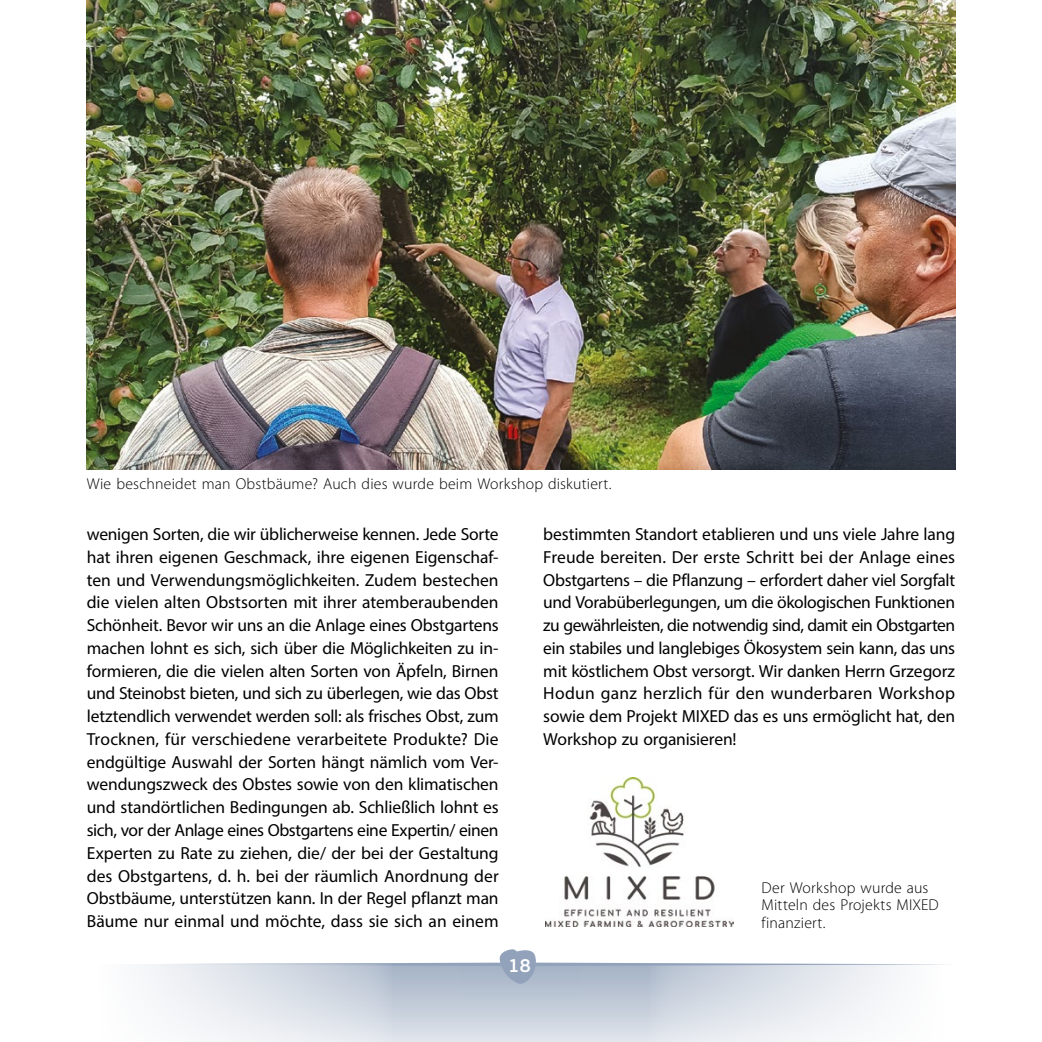
<style>
.page{position:relative;width:1042px;height:1042px;background:#fff}
.page>*{position:absolute;margin:0;border:0;box-sizing:border-box;transform-origin:0 0}
.t1{font:600 18.9px "PF Beau Sans Pro";color:#fff}
.t2{font:17.5px/22.8px "Myriad Pro";letter-spacing:-.005em;color:#000;text-align:justify}
.t3{font:300 15.75px/17.5px "Myriad Pro";letter-spacing:.015em;color:#000}
</style>
<div class="page">
<svg style="left:458px;top:983px;width:124px;height:59px;background:#c8d0dc"></svg>
<svg style="left:582px;top:983px;width:309px;height:59px"></svg>
<svg style="left:189px;top:949px;width:755px;height:34px"></svg>
<svg style="left:139px;top:964px;width:319px;height:78px"></svg>
<img style="left:87px;top:0;width:868px;height:470px">
<img style="left:546px;top:777px;width:187px;height:149px">
<p class="t3" style="left:87px;top:475px;width:526px">Wie beschneidet man Obstbäume? Auch dies wurde beim Workshop diskutiert.</p>
<p class="t2" style="left:543px;top:523px;width:413px">bestimmten Standort etablieren und uns viele Jahre lang Freude bereiten. Der erste Schritt bei der Anlage eines Obstgartens – die Pflanzung – erfordert daher viel Sorgfalt und Vorabüberlegungen, um die ökologischen Funktionen zu gewährleisten, die notwendig sind, damit ein Obstgarten ein stabiles und langlebiges Ökosystem sein kann, das uns mit köstlichem Obst versorgt. Wir danken Herrn Grzegorz Hodun ganz herzlich für den wunderbaren Workshop sowie dem Projekt MIXED das es uns ermöglicht hat, den Workshop zu organisieren!</p>
<p class="t2" style="left:87px;top:523px;width:413px">wenigen Sorten, die wir üblicherweise kennen. Jede Sorte hat ihren eigenen Geschmack, ihre eigenen Eigenschaf&shy;ten und Verwendungsmöglichkeiten. Zudem bestechen die vielen alten Obstsorten mit ihrer atemberaubenden Schönheit. Bevor wir uns an die Anlage eines Obstgartens machen lohnt es sich, sich über die Möglichkeiten zu in&shy;formieren, die die vielen alten Sorten von Äpfeln, Birnen und Steinobst bieten, und sich zu überlegen, wie das Obst letztendlich verwendet werden soll: als frisches Obst, zum Trocknen, für verschiedene verarbeitete Produkte? Die endgültige Auswahl der Sorten hängt nämlich vom Ver&shy;wendungszweck des Obstes sowie von den klimatischen und standörtlichen Bedingungen ab. Schließlich lohnt es sich, vor der Anlage eines Obstgartens eine Expertin/ einen Experten zu Rate zu ziehen, die/ der bei der Gestaltung des Obstgartens, d. h. bei der räumlich Anordnung der Obstbäume, unterstützen kann. In der Regel pflanzt man Bäume nur einmal und möchte, dass sie sich an einem</p>
<p class="t3" style="left:761px;top:878px;width:179px">Der Workshop wurde aus<br>Mitteln des Projekts MIXED finanziert.</p>
<p class="t1" style="left:508px;top:954px;width:24px">18</p>
</div>
